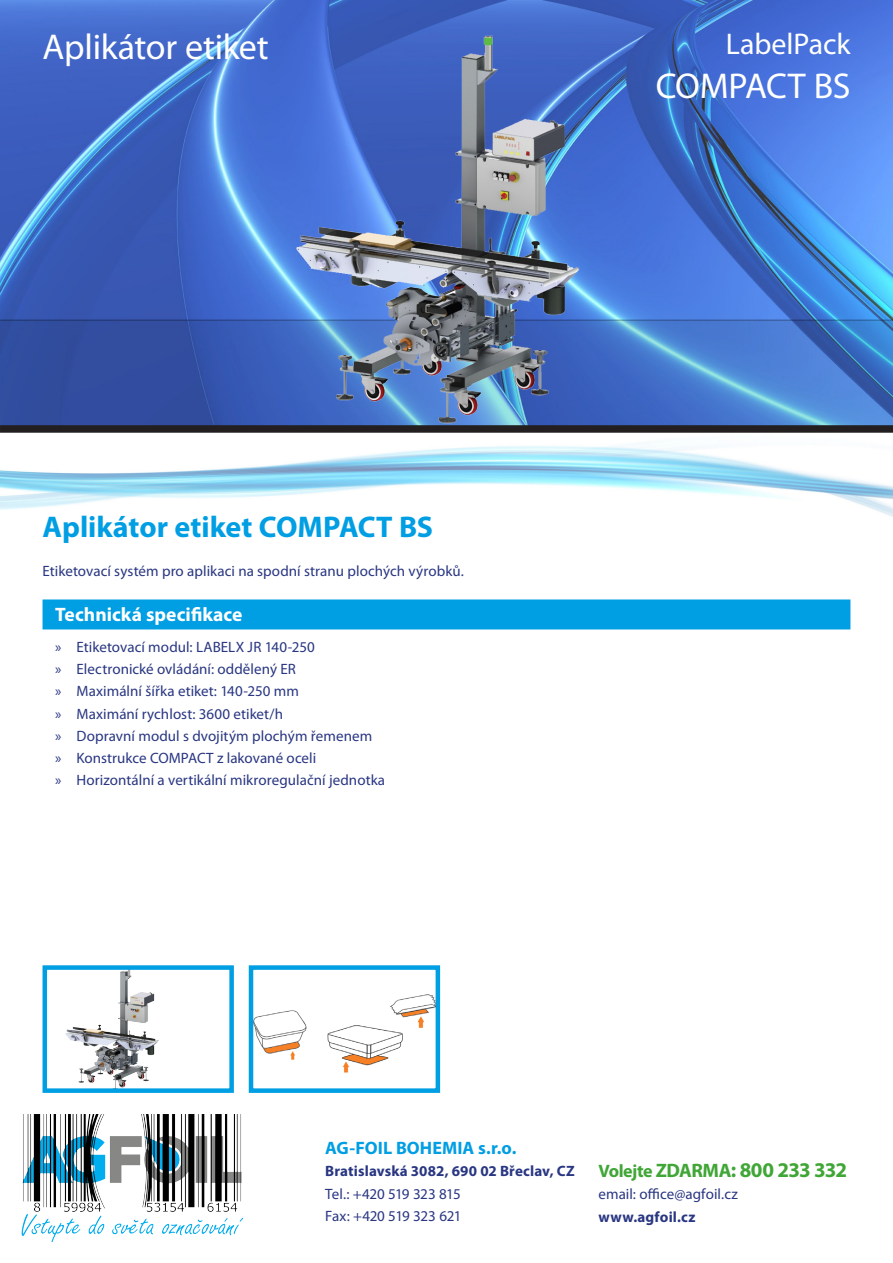
<style>
.page{position:relative;width:893px;height:1263px;background:#fff}
.page>*{position:absolute;margin:0;border:0;box-sizing:border-box;transform-origin:0 0}
.Nadpis1{font:36px "Myriad Pro";letter-spacing:-.01em;color:#fff}
.Nadpis1-2{font:700 30px "Myriad Pro";color:#009ee3}
.Nadpis1-3{font:30px "Myriad Pro";letter-spacing:-.005em;color:#fff}
.t1{font:700 21px "Myriad Pro";letter-spacing:-.04em;color:#40a636}
.Nadpis2{font:700 19.5px "Myriad Pro";letter-spacing:.005em;color:#fff}
.t2{font:700 18px "Myriad Pro";letter-spacing:.005em;color:#009ee3}
.Odrážky{font:15px "Myriad Pro";letter-spacing:.005em;color:#293682}
.t3{font:700 15px "Myriad Pro";letter-spacing:.01em;color:#293682}
.Odrážky-2{font:15px "Myriad Pro";letter-spacing:-.035em;color:#293682}
.Odrážky-3{font:15px "Myriad Pro";letter-spacing:-.025em;color:#293682}
.s1{font-size:18px}
.s2{font-size:19.5px}
</style>
<div class="page">
<img style="left:21px;top:1114px;width:221px;height:128px">
<img style="left:0;top:0;width:893px;height:425px">
<div style="left:0;top:425px;width:893px;height:8px;background:#231f20"></div>
<img style="left:66px;top:970px;width:93px;height:118px">
<div style="left:43px;top:965px;width:191px;height:128px;border:4px solid #009ee3"></div>
<div style="left:43px;top:599px;width:807px;height:30px;background:#009ee3"></div>
<img style="left:297px;top:32px;width:287px;height:394px">
<img style="left:254px;top:994px;width:181px;height:79px">
<div style="left:249px;top:965px;width:191px;height:128px;border:4px solid #009ee3"></div>
<p class="Nadpis1" style="left:43px;top:25px;width:228px">Aplikátor etiket</p>
<p class="Nadpis1-3" style="left:726px;top:26px;width:126px">LabelPack</p>
<p class="Nadpis1" style="left:656px;top:63px;width:196px">COMPACT BS</p>
<p class="Nadpis1-2" style="left:43px;top:507px;width:392px">Aplikátor etiket COMPACT BS</p>
<p class="Odrážky" style="left:43px;top:562px;width:423px">Etiketovací systém pro aplikaci na spodní stranu plochých výrobků.</p>
<p class="Nadpis2" style="left:55px;top:602px;width:189px">Technická specifikace</p>
<p class="Odrážky" style="left:55px;top:637px;width:261px">» Etiketovací modul: LABELX JR 140-250</p>
<p class="Odrážky" style="left:55px;top:660px;width:242px">» Electronické ovládání: oddělený ER</p>
<p class="Odrážky" style="left:55px;top:682px;width:245px">» Maximální šířka etiket: 140-250 mm</p>
<p class="Odrážky" style="left:55px;top:704px;width:230px">» Maximání rychlost: 3600 etiket/h</p>
<p class="Odrážky" style="left:55px;top:726px;width:318px">» Dopravní modul s dvojitým plochým řemenem</p>
<p class="Odrážky" style="left:55px;top:749px;width:263px">» Konstrukce COMPACT z lakované oceli</p>
<p class="Odrážky" style="left:55px;top:771px;width:331px">» Horizontální a vertikální mikroregulační jednotka</p>
<p class="t2" style="left:325px;top:1136px;width:193px">AG-FOIL BOHEMIA s.r.o.</p>
<p class="t3" style="left:325px;top:1162px;width:251px">Bratislavská 3082, 690 02 Břeclav, CZ</p>
<p class="Odrážky-2" style="left:325px;top:1184px;width:137px">Tel.: +420 519 323 815</p>
<p class="Odrážky-3" style="left:325px;top:1207px;width:138px">Fax: +420 519 323 621</p>
<p class="t1" style="left:598px;top:1156px;width:250px"><span class="s1">Volejte</span> <span class="s2">ZDARMA</span>: 800 233 332</p>
<p class="Odrážky" style="left:598px;top:1185px;width:141px">email: office@agfoil.cz</p>
<p class="t3" style="left:598px;top:1207px;width:98px">www.agfoil.cz</p>
</div>
